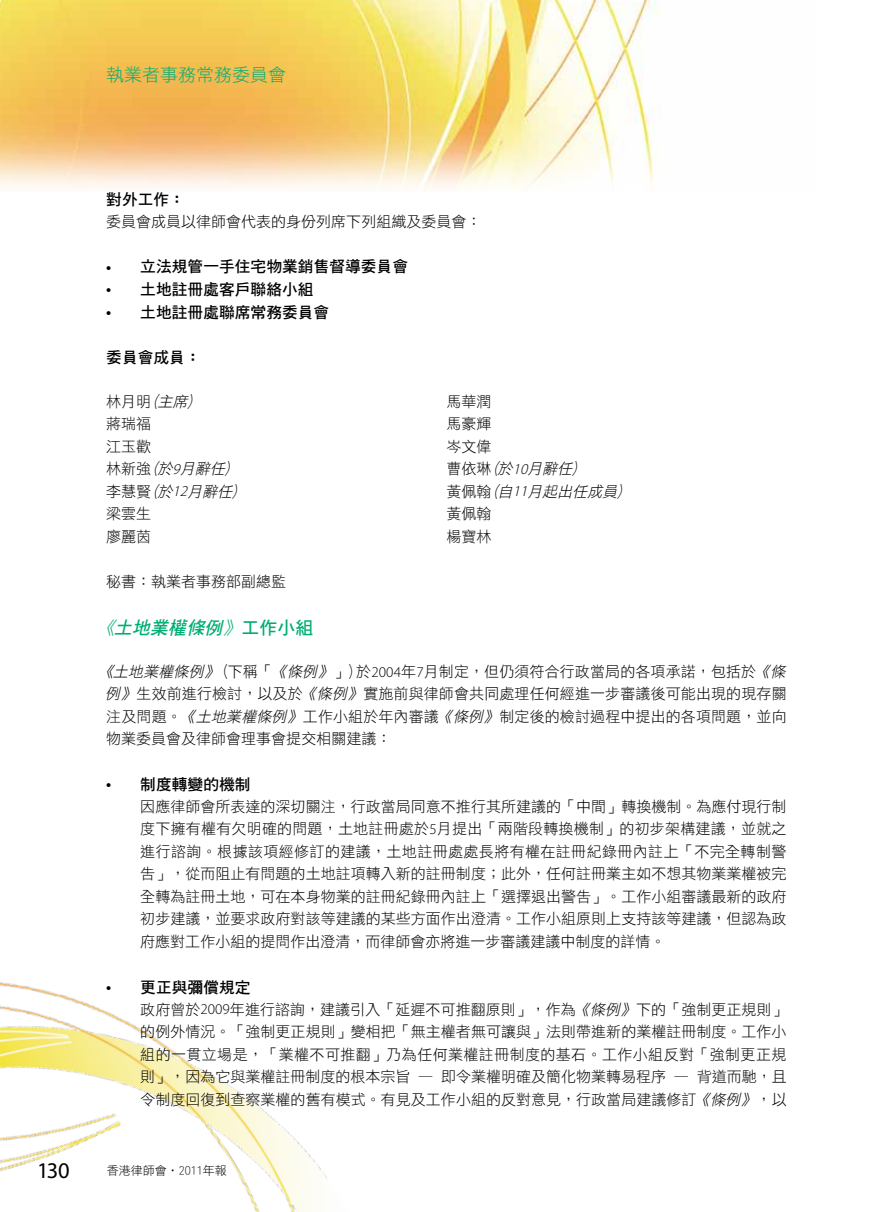
<style>
.page{position:relative;width:893px;height:1212px;background:#fff}
.page>*{position:absolute;margin:0;border:0;box-sizing:border-box;transform-origin:0 0}
.t1{font:22.5px "Myriad Pro";color:#000}
.t2{font:italic 18px "DF Hei Bd HK BF";color:#00ad75}
.t3{font:18px "DF Hei Lt HK BF";color:#00ad75}
.t4{font:15.75px "DF Hei Bd HK BF";color:#000}
.t5{font:15px/22.5px "DF Hei Lt HK BF";color:#000;text-align:justify}
.t6{font:italic 15px "DF Hei Lt HK BF";color:#000}
.t7{font:12px "DF Hei Lt HK BF";color:#000}
.s1{font-family:"Myriad Pro";font-weight:700;font-size:15px}
.s2{font-style:normal}
.s3{font-family:"Myriad Pro";font-weight:300}
.s4{font-family:"DF Hei Lt HK BF"}
.s5{font-style:italic}
</style>
<div class="page">
<img style="left:0;top:982px;width:327px;height:230px">
<img style="left:0;top:0;width:659px;height:189px">
<p class="t3" style="left:106px;top:66px;width:181px">執業者事務常務委員會</p>
<p class="t4" style="left:106px;top:191px;width:80px">對外工作：</p>
<p class="t5" style="left:106px;top:210px;width:376px">委員會成員以律師會代表的身份列席下列組織及委員會：</p>
<p class="t4" style="left:106px;top:259px;width:303px"><span class="s1">•</span> 立法規管一手住宅物業銷售督導委員會</p>
<p class="t4" style="left:106px;top:281px;width:209px"><span class="s1">•</span> 土地註冊處客戶聯絡小組</p>
<p class="t4" style="left:106px;top:304px;width:225px"><span class="s1">•</span> 土地註冊處聯席常務委員會</p>
<p class="t4" style="left:106px;top:349px;width:96px">委員會成員：</p>
<p class="t6" style="left:106px;top:394px;width:94px"><span class="s2">林月明</span>(主席)</p>
<p class="t5" style="left:446px;top:390px;width:46px">馬華潤</p>
<p class="t5" style="left:106px;top:413px;width:46px">蔣瑞福</p>
<p class="t5" style="left:446px;top:413px;width:46px">馬豪輝</p>
<p class="t5" style="left:106px;top:435px;width:46px">江玉歡</p>
<p class="t5" style="left:446px;top:435px;width:46px">岑文偉</p>
<p class="t6" style="left:106px;top:461px;width:131px"><span class="s2">林新強</span> (於<span class="s3">9</span>月辭任)</p>
<p class="t6" style="left:446px;top:461px;width:139px"><span class="s2">曹依琳</span> (於<span class="s3">10</span>月辭任)</p>
<p class="t6" style="left:106px;top:484px;width:139px"><span class="s2">李慧賢</span> (於<span class="s3">12</span>月辭任)</p>
<p class="t6" style="left:446px;top:484px;width:184px"><span class="s2">黃佩翰</span> (自<span class="s3">11</span>月起出任成員)</p>
<p class="t5" style="left:106px;top:503px;width:46px">梁雲生</p>
<p class="t5" style="left:446px;top:503px;width:46px">黃佩翰</p>
<p class="t5" style="left:106px;top:525px;width:46px">廖麗茵</p>
<p class="t5" style="left:446px;top:525px;width:46px">楊寶林</p>
<p class="t5" style="left:106px;top:570px;width:181px">秘書：執業者事務部副總監</p>
<p class="t2" style="left:98px;top:619px;width:217px"><span class="s4">《</span>土地業權條例<span class="s4">》</span><span class="s2">工作小組</span></p>
<p class="t5" style="left:105px;top:660px;width:685px;text-align:left;text-indent:-6px"><span class="s5">《土地業權條例》</span>(下稱「<span class="s5">《條例》</span>」)於<span class="s3">2004</span>年<span class="s3">7</span>月制定，但仍須符合行政當局的各項承諾，包括於<span class="s5">《條例》</span>生效前進行檢討，以及於<span class="s5">《條例》</span>實施前與律師會共同處理任何經進一步審議後可能出現的現存關注及問題。<span class="s5">《土地業權條例》</span>工作小組於年內審議<span class="s5">《條例》</span>制定後的檢討過程中提出的各項問題，並向物業委員會及律師會理事會提交相關建議：</p>
<p class="t4" style="left:106px;top:776px;width:146px"><span class="s1">•</span> 制度轉變的機制</p>
<p class="t5" style="left:140px;top:795px;width:648px">因應律師會所表達的深切關注，行政當局同意不推行其所建議的「中間」轉換機制。為應付現行制度下擁有權有欠明確的問題，土地註冊處於<span class="s3">5</span>月提出「兩階段轉換機制」的初步架構建議，並就之進行諮詢。根據該項經修訂的建議，土地註冊處處長將有權在註冊紀錄冊內註上「不完全轉制警告」，從而阻止有問題的土地註項轉入新的註冊制度；此外，任何註冊業主如不想其物業業權被完全轉為註冊土地，可在本身物業的註冊紀錄冊內註上「選擇退出警告」。工作小組審議最新的政府初步建議，並要求政府對該等建議的某些方面作出澄清。工作小組原則上支持該等建議，但認為政府應對工作小組的提問作出澄清，而律師會亦將進一步審議建議中制度的詳情。</p>
<p class="t4" style="left:106px;top:979px;width:146px"><span class="s1">•</span> 更正與彌償規定</p>
<p class="t5" style="left:140px;top:998px;width:648px">政府曾於<span class="s3">2009</span>年進行諮詢，建議引入「延遲不可推翻原則」，作為<span class="s5">《條例》</span>下的「強制更正規則」的例外情況。「強制更正規則」變相把「無主權者無可讓與」法則帶進新的業權註冊制度。工作小組的一貫立場是，「業權不可推翻」乃為任何業權註冊制度的基石。工作小組反對「強制更正規則」，因為它與業權註冊制度的根本宗旨 — 即令業權明確及簡化物業轉易程序 — 背道而馳，且令制度回復到查察業權的舊有模式。有見及工作小組的反對意見，行政當局建議修訂<span class="s5">《條例》</span>，以</p>
<h1 class="t1" style="left:37px;top:1156px;width:34px">130</h1>
<p class="t7" style="left:107px;top:1164px;width:121px">香港律師會•2011年報</p>
</div>
